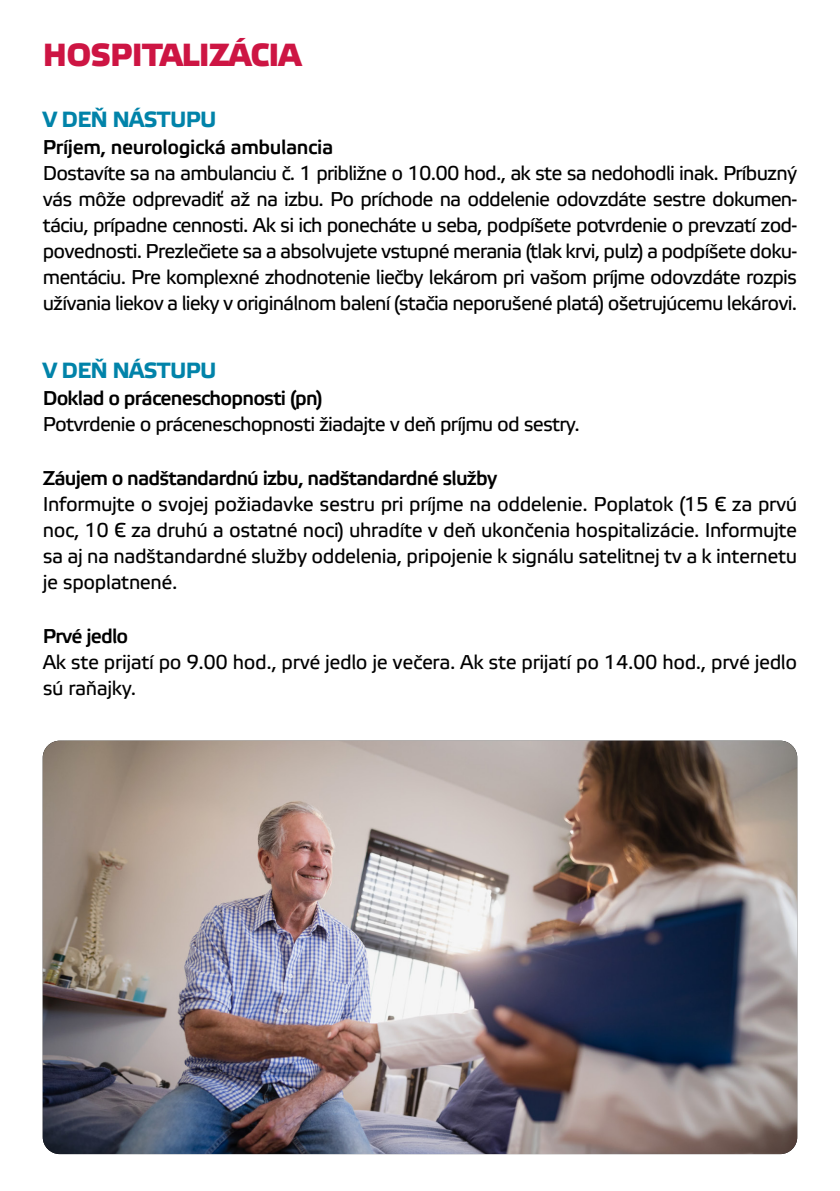
<style>
.page{position:relative;width:840px;height:1191px;background:#fff}
.page>*{position:absolute;margin:0;border:0;box-sizing:border-box;transform-origin:0 0}
.t1{font:700 32px "Elektra Medium Pro";letter-spacing:-.02em;color:#cd1543}
.t2{font:700 22px "Elektra Text Pro";letter-spacing:-.03em;color:#0183a9}
.t3{font:20px/26px "Elektra Text Pro";letter-spacing:-.02em;color:#000;text-align:justify}
.t4{font:20px "Elektra Medium Pro";letter-spacing:-.04em;color:#000}
.t5{font:20px "Elektra Text Pro";letter-spacing:-.04em;color:#000}
.t6{font:20px "Elektra Medium Pro";letter-spacing:-.02em;color:#000}
</style>
<div class="page">
<img style="left:43px;top:740px;width:753px;height:414px">
<h1 class="t1" style="left:43px;top:37px;width:260px">HOSPITALIZÁCIA</h1>
<p class="t2" style="left:43px;top:107px;width:175px">V DEŇ NÁSTUPU</p>
<p class="t6" style="left:43px;top:137px;width:292px">Príjem, neurologická ambulancia</p>
<p class="t3" style="left:43px;top:161px;width:755px">Dostavíte sa na ambulanciu č. 1 približne o 10.00 hod., ak ste sa nedohodli inak. Príbuzný vás môže odprevadiť až na izbu. Po príchode na oddelenie odovzdáte sestre dokumen&shy;táciu, prípadne cennosti. Ak si ich ponecháte u seba, podpíšete potvrdenie o prevzatí zod&shy;povednosti. Prezlečiete sa a absolvujete vstupné merania (tlak krvi, pulz) a podpíšete doku&shy;mentáciu. Pre komplexné zhodnotenie liečby lekárom pri vašom príjme odovzdáte rozpis užívania liekov a lieky v originálnom balení (stačia neporušené platá) ošetrujúcemu lekárovi.</p>
<p class="t2" style="left:43px;top:358px;width:175px">V DEŇ NÁSTUPU</p>
<p class="t4" style="left:43px;top:387px;width:281px">Doklad o práceneschopnosti (pn)</p>
<p class="t5" style="left:43px;top:414px;width:538px">Potvrdenie o práceneschopnosti žiadajte v deň príjmu od sestry.</p>
<p class="t4" style="left:43px;top:467px;width:456px">Záujem o nadštandardnú izbu, nadštandardné služby</p>
<p class="t3" style="left:43px;top:492px;width:755px">Informujte o svojej požiadavke sestru pri príjme na oddelenie. Poplatok (15 € za prvú noc, 10 € za druhú a ostatné noci) uhradíte v deň ukončenia hospitalizácie. Informujte sa aj na nadštandardné služby oddelenia, pripojenie k signálu satelitnej tv a k internetu je spoplatnené.</p>
<p class="t4" style="left:43px;top:625px;width:87px">Prvé jedlo</p>
<p class="t3" style="left:43px;top:650px;width:755px">Ak ste prijatí po 9.00 hod., prvé jedlo je večera. Ak ste prijatí po 14.00 hod., prvé jedlo sú raňajky.</p>
</div>
